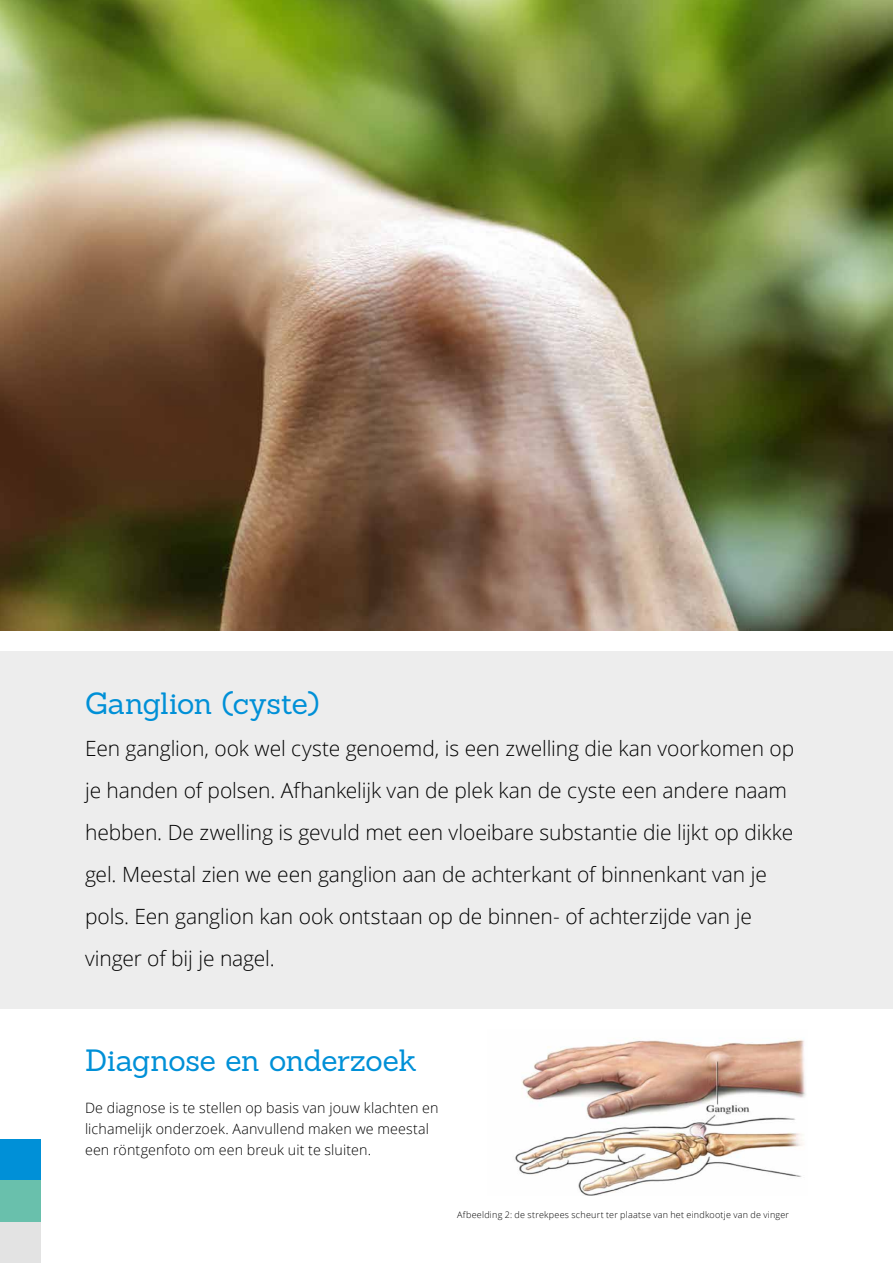
<style>
.page{position:relative;width:893px;height:1263px;background:#fff}
.page>*{position:absolute;margin:0;border:0;box-sizing:border-box;transform-origin:0 0}
.t1{font:30px "Sanchez";letter-spacing:-.01em;color:#0090d7}
.t2{font:300 21px/42px "Open Sans";letter-spacing:-.005em;color:#000}
.t3{font:300 14.25px/21px "Open Sans";letter-spacing:.005em;color:#000}
.t4{font:300 9px "Open Sans";letter-spacing:.025em;color:#000}
</style>
<div class="page">
<img style="left:0;top:0;width:893px;height:630px">
<div style="left:0;top:651px;width:893px;height:357px;background:#ededed"></div>
<div style="left:0;top:1140px;width:40px;height:41px;background:#0090d7"></div>
<div style="left:0;top:1181px;width:40px;height:41px;background:#69c0ac"></div>
<div style="left:0;top:1222px;width:40px;height:41px;background:#e3e3e3"></div>
<img style="left:515px;top:1038px;width:291px;height:158px">
<h1 class="t1" style="left:85px;top:684px;width:236px">Ganglion (cyste)</h1>
<p class="t2" style="left:85px;top:727px;width:711px">Een ganglion, ook wel cyste genoemd, is een zwelling die kan voorkomen op je handen of polsen. Afhankelijk van de plek kan de cyste een andere naam hebben. De zwelling is gevuld met een vloeibare substantie die lijkt op dikke gel. Meestal zien we een ganglion aan de achterkant of binnenkant van je pols. Een ganglion kan ook ontstaan op de binnen- of achterzijde van je vinger of bij je nagel.</p>
<h1 class="t1" style="left:85px;top:1041px;width:333px">Diagnose en onderzoek</h1>
<p class="t3" style="left:85px;top:1097px;width:355px">De diagnose is te stellen op basis van jouw klachten en lichamelijk onderzoek. Aanvullend maken we meestal een röntgenfoto om een breuk uit te sluiten.</p>
<p class="t4" style="left:457px;top:1209px;width:333px">Afbeelding 2: de strekpees scheurt ter plaatse van het eindkootje van de vinger</p>
</div>
